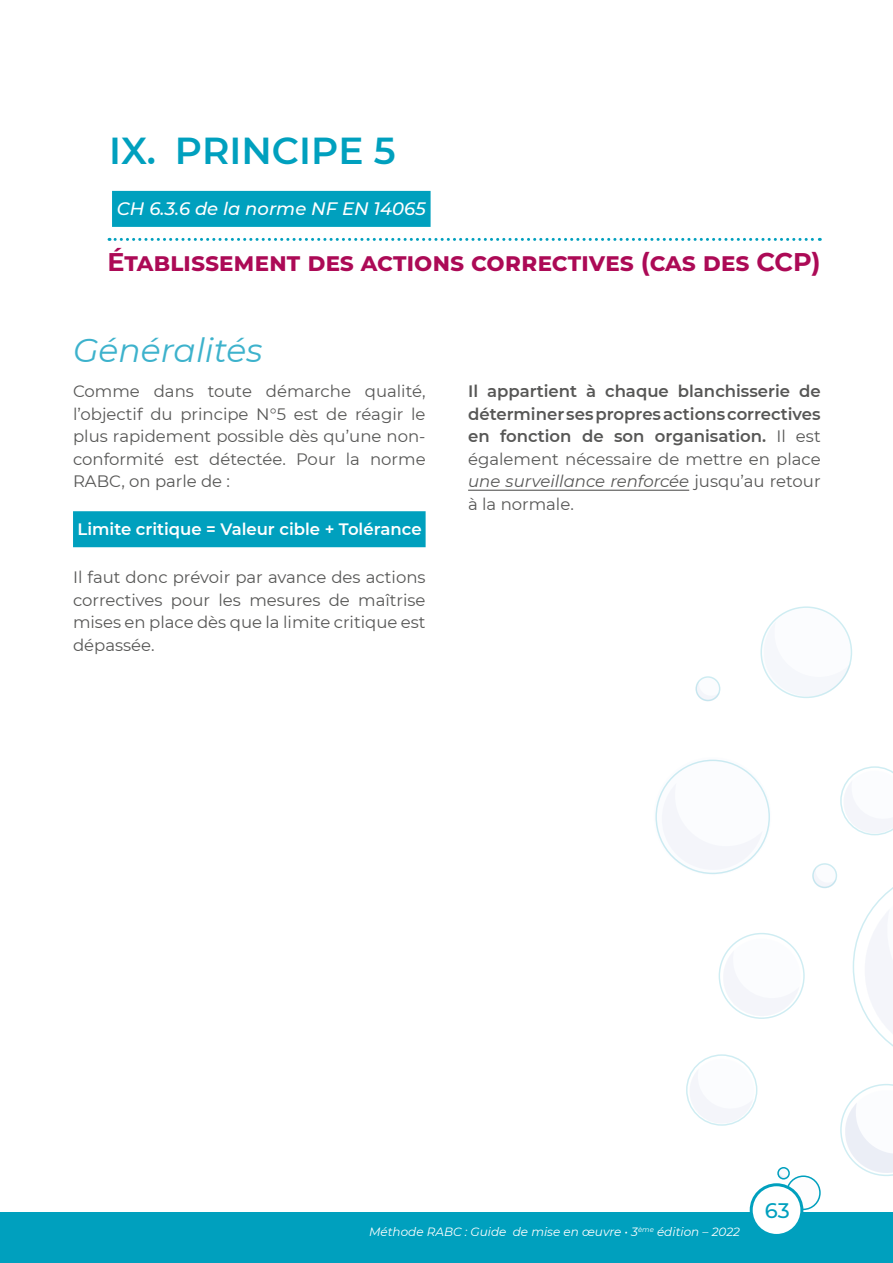
<style>
.page{position:relative;width:893px;height:1263px;background:#fff}
.page>*{position:absolute;margin:0;border:0;box-sizing:border-box;transform-origin:0 0}
.t1{font:600 37.5px "Montserrat";color:#00a0be}
.t2{font:italic 33px "Montserrat";color:#3db2cc}
.t3{font:700 25.5px "Montserrat";letter-spacing:.03em;color:#ac0a56}
.t4{font:500 21px "Montserrat";color:#00a0be}
.t5{font:italic 500 18px "Montserrat";color:#fff}
.t6{font:16.5px/22.5px "Montserrat";color:#575756;text-align:justify}
.t7{font:600 16.5px/22.5px "Montserrat";color:#575756;text-align:justify}
.t8{font:600 16.5px "Montserrat";color:#fff}
.t9{font:italic 12px "Montserrat";color:#fff}
.s1{font-weight:400}
.s2{font-weight:400;font-style:italic}
</style>
<div class="page">
<svg style="left:763px;top:621px;width:88px;height:77px"></svg>
<svg style="left:686px;top:1056px;width:72px;height:68px"></svg>
<svg style="left:719px;top:934px;width:84px;height:85px"></svg>
<svg style="left:698px;top:676px;width:23px;height:26px"></svg>
<svg style="left:813px;top:863px;width:24px;height:25px"></svg>
<svg style="left:658px;top:759px;width:112px;height:116px"></svg>
<div style="left:761px;top:607px;width:90px;height:90px;background:#fbfcfe;border-radius:50%"></div>
<div style="left:760px;top:606px;width:92px;height:92px;border:2px solid #00a0be;border-radius:50%"></div>
<svg style="left:840px;top:766px;width:53px;height:70px"></svg>
<div style="left:686px;top:1054px;width:71px;height:72px;border:2px solid #00a0be;border-radius:50%"></div>
<div style="left:719px;top:933px;width:86px;height:86px;border:2px solid #00a0be;border-radius:50%"></div>
<div style="left:695px;top:676px;width:25px;height:25px;border:2px solid #00a0be;border-radius:50%"></div>
<div style="left:812px;top:863px;width:25px;height:25px;border:2px solid #00a0be;border-radius:50%"></div>
<div style="left:655px;top:760px;width:115px;height:114px;border:2px solid #00a0be;border-radius:50%"></div>
<svg style="left:853px;top:887px;width:40px;height:160px"></svg>
<svg style="left:840px;top:1084px;width:53px;height:92px"></svg>
<div style="left:0;top:1212px;width:893px;height:51px;background:#00a0be"></div>
<div style="left:786px;top:1175px;width:35px;height:35px;border:2px solid #00a0be;border-radius:50%"></div>
<div style="left:751px;top:1185px;width:51px;height:50px;background:#fff;border-radius:50%"></div>
<div style="left:750px;top:1183px;width:53px;height:54px;border:3px solid #00a0be;border-radius:50%"></div>
<svg style="left:777px;top:1167px;width:43px;height:44px"></svg>
<div style="left:777px;top:1167px;width:13px;height:12px;border:2px solid #00a0be;border-radius:50%"></div>
<div style="left:112px;top:191px;width:319px;height:36px;background:#00a0be"></div>
<svg style="left:109px;top:238px;width:711px;height:3px"></svg>
<div style="left:73px;top:511px;width:353px;height:36px;background:#00a0be"></div>
<hr style="left:468px;top:490px;width:221px;height:1px;background:#575756">
<h1 class="t1" style="left:109px;top:124px;width:288px">IX. PRINCIPE 5</h1>
<p class="t5" style="left:117px;top:196px;width:310px">CH 6.3.6 de la norme NF EN 14065</p>
<h3 class="t3" style="left:108px;top:243px;width:715px">Établissement des actions correctives (cas des CCP)</h3>
<h2 class="t2" style="left:73px;top:327px;width:191px">Généralités</h2>
<p class="t6" style="left:73px;top:379px;width:354px">Comme dans toute démarche qualité, l’objectif du principe N°5 est de réagir le plus rapidement possible dès qu’une non&shy;conformité est détectée. Pour la norme RABC, on parle de :</p>
<p class="t8" style="left:78px;top:518px;width:345px">Limite critique = Valeur cible + Tolérance</p>
<p class="t6" style="left:73px;top:565px;width:354px">Il faut donc prévoir par avance des actions correctives pour les mesures de maîtrise mises en place dès que la limite critique est dépassée.</p>
<p class="t7" style="left:468px;top:379px;width:354px">Il appartient à chaque blanchisserie de déterminer ses propres actions correctives en fonction de son organisation. <span class="s1">Il est également nécessaire de mettre en place </span><span class="s2">une surveillance renforcée</span> <span class="s1">jusqu’au retour à la normale.</span></p>
<p class="t4" style="left:765px;top:1196px;width:26px">63</p>
<p class="t9" style="left:369px;top:1223px;width:372px">Méthode RABC : Guide de mise en œuvre • 3<sup>ème</sup> édition – 2022</p>
</div>
